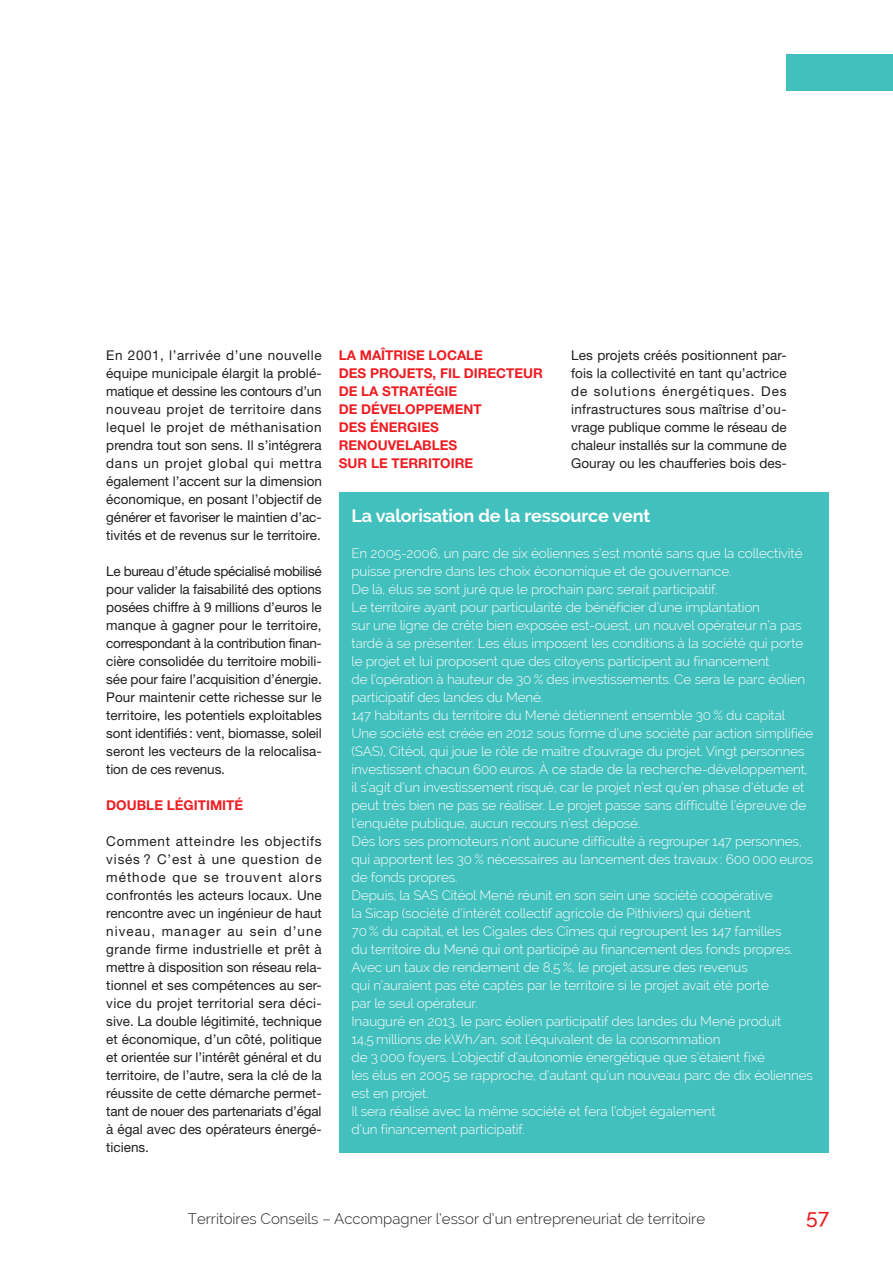
<style>
.page{position:relative;width:893px;height:1263px;background:#fff}
.page>*{position:absolute;margin:0;border:0;box-sizing:border-box;transform-origin:0 0}
.t1{font:500 21px "Raleway";color:#ee1d23}
.t2{font:700 18px "Raleway";letter-spacing:-.01em;color:#fff}
.t3{font:300 15px "Raleway";color:#231f20}
.t4{font:300 13.5px/18px "Raleway";letter-spacing:-.01em;color:#fff}
.t5{font:13.5px/18px "Helvetica Neue LT Std";color:#231f20;text-align:justify}
.t6{font:700 13.5px/18px "Helvetica Neue LT Std";color:#ee1d23}
</style>
<div class="page">
<div style="left:787px;top:54px;width:106px;height:36px;background:#42c0bd"></div>
<div style="left:339px;top:492px;width:489px;height:660px;background:#42c0bd"></div>
<p class="t5" style="left:106px;top:346px;width:217px">En 2001, l’arrivée d’une nouvelle équipe municipale élargit la problé&shy;matique et dessine les contours d’un nouveau projet de territoire dans lequel le projet de méthanisation prendra tout son sens. I l s’intégrera dans un projet global qui mettra également l’accent sur la dimension économique, en posant l’objectif de générer et favoriser le maintien d’ac&shy;tivités et de revenus sur le territoire.</p>
<p class="t5" style="left:106px;top:562px;width:217px">Le bureau d’étude spécialisé mobilisé pour valider la faisabilité des options posées chiffre à 9 millions d’euros le manque à gagner pour le territoire, correspondant à la contribution finan&shy;cière consolidée du territoire mobili&shy;sée pour faire l’acquisition d’énergie.<br>Pour maintenir cette richesse sur le territoire, les potentiels exploitables sont identifiés: vent, biomasse, soleil seront les vecteurs de la relocalisa&shy;tion de ces revenus.</p>
<p class="t6" style="left:106px;top:796px;width:138px">DOUBLE LÉGITIMITÉ</p>
<p class="t5" style="left:106px;top:832px;width:217px">Comment atteindre les objectifs visés ? C’est à une question de méthode que se trouvent alors confrontés les acteurs locaux. Une rencontre avec un ingénieur de haut niveau, manager au sein d’une grande firme industrielle et prêt à mettre à disposition son réseau rela&shy;tionnel et ses compétences au ser&shy;vice du projet territorial sera déci&shy;sive. La double légitimité, technique et économique, d’un côté, politique et orientée sur l’intérêt général et du territoire, de l’autre, sera la clé de la réussite de cette démarche permet&shy;tant de nouer des partenariats d’égal à égal avec des opérateurs énergé&shy;ticiens.</p>
<p class="t6" style="left:339px;top:346px;width:206px">LA MAÎTRISE LOCALE<br>DES PROJETS, FIL DIRECTEUR<br>DE LA STRATÉGIE<br>DE DÉVELOPPEMENT<br>DES ÉNERGIES<br>RENOUVELABLES<br>SUR LE TERRITOIRE</p>
<p class="t5" style="left:571px;top:346px;width:217px">Les projets créés positionnent par&shy;fois la collectivité en tant qu’actrice de solutions énergétiques. Des infrastructures sous maîtrise d’ou&shy;vrage publique comme le réseau de chaleur installés sur la commune de Gouray ou les chaufferies bois des-</p>
<h2 class="t2" style="left:351px;top:505px;width:300px">La valorisation de la ressource vent</h2>
<p class="t4" style="left:351px;top:544px;width:463px">En 2005-2006, un parc de six éoliennes s’est monté sans que la collectivité puisse prendre dans les choix économique et de gouvernance.<br>De là, élus se sont juré que le prochain parc serait participatif.<br>Le territoire ayant pour particularité de bénéficier d’une implantation<br>sur une ligne de crête bien exposée est-ouest, un nouvel opérateur n’a pas tardé à se présenter. Les élus imposent les conditions à la société qui porte le projet et lui proposent que des citoyens participent au financement<br>de l’opération à hauteur de 30 % des investissements. Ce sera le parc éolien participatif des landes du Mené.<br>147 habitants du territoire du Mené détiennent ensemble 30 % du capital Une société est créée en 2012 sous forme d’une société par action simplifiée (SAS), Citéol, qui joue le rôle de maître d’ouvrage du projet. Vingt personnes investissent chacun 600 euros. À ce stade de la recherche-développement, il s’agit d’un investissement risqué, car le projet n’est qu’en phase d’étude et peut très bien ne pas se réaliser. Le projet passe sans difficulté l’épreuve de l’enquête publique, aucun recours n’est déposé.<br>Dès lors ses promoteurs n’ont aucune difficulté à regrouper 147 personnes, qui apportent les 30 % nécessaires au lancement des travaux : 600 000 euros de fonds propres.<br>Depuis, la SAS Citéol Mené réunit en son sein une société coopérative<br>la Sicap (société d’intérêt collectif agricole de Pithiviers) qui détient<br>70 % du capital, et les Cigales des Cîmes qui regroupent les 147 familles<br>du territoire du Mené qui ont participé au financement des fonds propres.<br>Avec un taux de rendement de 8,5 %, le projet assure des revenus<br>qui n’auraient pas été captés par le territoire si le projet avait été porté<br>par le seul opérateur.<br>Inauguré en 2013, le parc éolien participatif des landes du Mené produit<br>14,5 millions de kWh/an, soit l’équivalent de la consommation<br>de 3 000 foyers. L’objectif d’autonomie énergétique que s’étaient fixé<br>les élus en 2005 se rapproche, d’autant qu’un nouveau parc de dix éoliennes est en projet.<br>Il sera réalisé avec la même société et fera l’objet également<br>d’un financement participatif.</p>
<p class="t3" style="left:188px;top:1210px;width:519px">Territoires Conseils – Accompagner l’essor d’un entrepreneuriat de territoire</p>
<h1 class="t1" style="left:806px;top:1204px;width:25px">57</h1>
</div>
